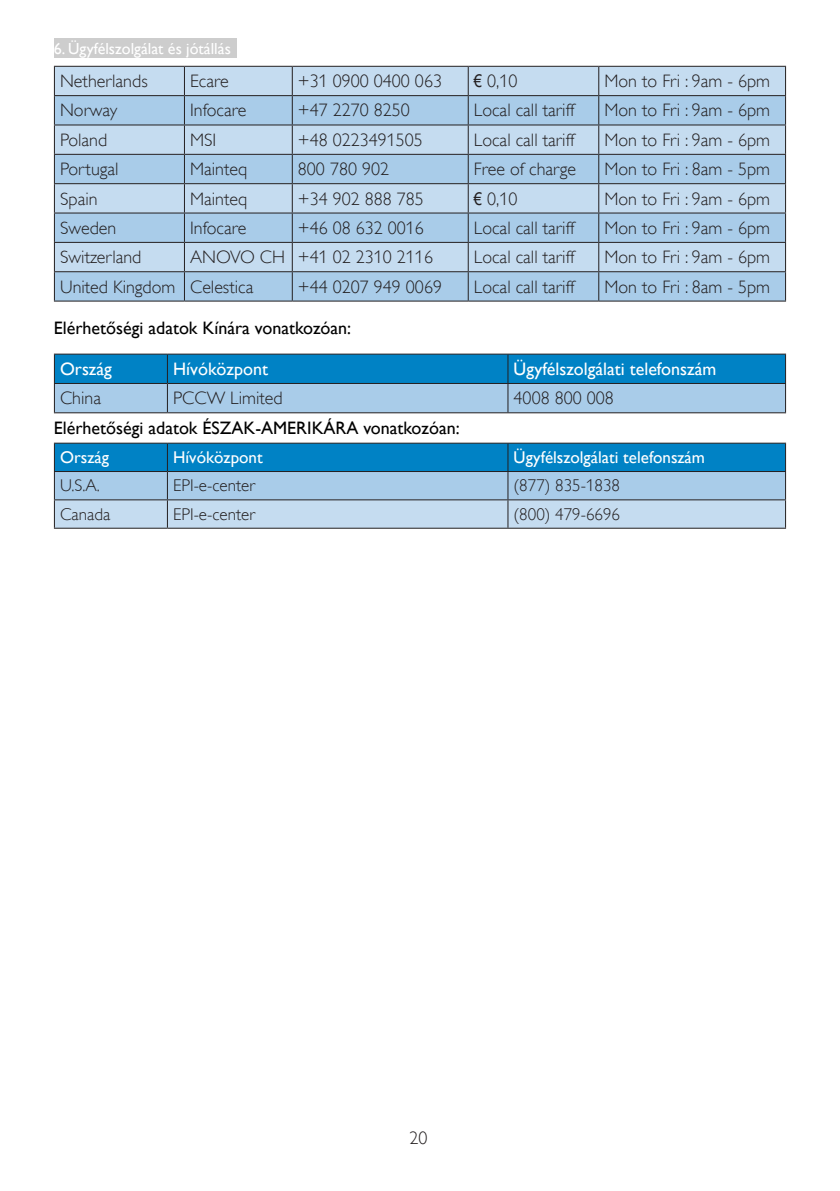
<style>
.page{position:relative;width:840px;height:1191px;background:#fff}
.page>*{position:absolute;margin:0;border:0;box-sizing:border-box;transform-origin:0 0}
.t1{font:18px "Gill Sans Alt One WGL Light";color:#231f20}
.Heading_3{font:18px "Gill Sans Alt One WGL";color:#000}
.t2{font:18px "Gill Sans Alt One WGL";color:#fff}
.t3{font:17px "Gill Sans Alt One WGL Light";color:#231f20}
.t4{font:17px "Gill Sans Alt One WGL";color:#fff}
.t5{font:16px "Gill Sans Alt One WGL";color:#fff}
.s1{font-family:"Arial Narrow"}
</style>
<div class="page">
<div style="left:54px;top:38px;width:182px;height:20px;background:#cdcdcd"></div>
<div style="left:55px;top:67px;width:729px;height:28px;background:#c5dcf0"></div>
<svg style="left:55px;top:96px;width:729px;height:204px;background:#b1cee7"></svg>
<hr style="left:54px;top:66px;width:130px;height:1px;background:#231f20">
<hr style="left:54px;top:95px;width:130px;height:1px;background:#231f20">
<hr style="left:184px;top:66px;width:108px;height:1px;background:#231f20">
<hr style="left:184px;top:95px;width:108px;height:1px;background:#231f20">
<hr style="left:292px;top:66px;width:176px;height:1px;background:#231f20">
<hr style="left:292px;top:95px;width:176px;height:1px;background:#231f20">
<hr style="left:468px;top:66px;width:130px;height:1px;background:#231f20">
<hr style="left:598px;top:66px;width:187px;height:1px;background:#231f20">
<hr style="left:468px;top:95px;width:130px;height:1px;background:#231f20">
<hr style="left:598px;top:95px;width:187px;height:1px;background:#231f20">
<hr style="left:54px;top:124px;width:130px;height:1px;background:#231f20">
<hr style="left:54px;top:154px;width:130px;height:1px;background:#231f20">
<hr style="left:184px;top:124px;width:108px;height:1px;background:#231f20">
<hr style="left:184px;top:154px;width:108px;height:1px;background:#231f20">
<hr style="left:292px;top:124px;width:176px;height:1px;background:#231f20">
<hr style="left:292px;top:154px;width:176px;height:1px;background:#231f20">
<hr style="left:468px;top:124px;width:130px;height:1px;background:#231f20">
<hr style="left:598px;top:124px;width:187px;height:1px;background:#231f20">
<hr style="left:468px;top:154px;width:130px;height:1px;background:#231f20">
<hr style="left:598px;top:154px;width:187px;height:1px;background:#231f20">
<hr style="left:54px;top:183px;width:130px;height:1px;background:#231f20">
<hr style="left:54px;top:212px;width:130px;height:1px;background:#231f20">
<hr style="left:184px;top:183px;width:108px;height:1px;background:#231f20">
<hr style="left:184px;top:212px;width:108px;height:1px;background:#231f20">
<hr style="left:292px;top:183px;width:176px;height:1px;background:#231f20">
<hr style="left:292px;top:212px;width:176px;height:1px;background:#231f20">
<hr style="left:468px;top:183px;width:130px;height:1px;background:#231f20">
<hr style="left:598px;top:183px;width:187px;height:1px;background:#231f20">
<hr style="left:468px;top:212px;width:130px;height:1px;background:#231f20">
<hr style="left:598px;top:212px;width:187px;height:1px;background:#231f20">
<hr style="left:54px;top:242px;width:130px;height:1px;background:#231f20">
<hr style="left:184px;top:242px;width:108px;height:1px;background:#231f20">
<hr style="left:292px;top:242px;width:176px;height:1px;background:#231f20">
<hr style="left:468px;top:242px;width:130px;height:1px;background:#231f20">
<hr style="left:598px;top:242px;width:187px;height:1px;background:#231f20">
<hr style="left:54px;top:271px;width:130px;height:1px;background:#231f20">
<svg style="left:54px;top:67px;width:1px;height:233px"></svg>
<hr style="left:54px;top:300px;width:130px;height:1px;background:#231f20">
<hr style="left:184px;top:271px;width:108px;height:1px;background:#231f20">
<svg style="left:184px;top:67px;width:1px;height:233px"></svg>
<hr style="left:184px;top:300px;width:108px;height:1px;background:#231f20">
<hr style="left:292px;top:271px;width:176px;height:1px;background:#231f20">
<svg style="left:291px;top:67px;width:1px;height:233px"></svg>
<hr style="left:292px;top:300px;width:176px;height:1px;background:#231f20">
<hr style="left:468px;top:271px;width:130px;height:1px;background:#231f20">
<svg style="left:467px;top:67px;width:1px;height:233px"></svg>
<hr style="left:598px;top:271px;width:187px;height:1px;background:#231f20">
<svg style="left:598px;top:67px;width:1px;height:233px"></svg>
<svg style="left:784px;top:67px;width:1px;height:233px"></svg>
<hr style="left:468px;top:300px;width:130px;height:1px;background:#231f20">
<hr style="left:598px;top:300px;width:187px;height:1px;background:#231f20">
<hr style="left:54px;top:353px;width:113px;height:1px;background:#231f20">
<hr style="left:167px;top:353px;width:340px;height:1px;background:#231f20">
<svg style="left:54px;top:354px;width:731px;height:59px;background:#52a1cf"></svg>
<hr style="left:507px;top:353px;width:278px;height:1px;background:#231f20">
<hr style="left:54px;top:528px;width:113px;height:1px;background:#231f20">
<hr style="left:167px;top:528px;width:340px;height:1px;background:#231f20">
<hr style="left:507px;top:528px;width:278px;height:1px;background:#231f20">
<svg style="left:54px;top:443px;width:731px;height:85px;background:#77b3d8"></svg>
<hr style="left:507px;top:443px;width:278px;height:1px;background:#231f20">
<p class="t5" style="left:54px;top:38px;width:178px">6. Ügyfélszolgálat és jótállás</p>
<p class="t1" style="left:60px;top:69px;width:89px">Netherlands</p>
<p class="t1" style="left:190px;top:69px;width:40px">Ecare</p>
<p class="t1" style="left:298px;top:69px;width:145px">+31 0900 0400 063</p>
<p class="t1" style="left:473px;top:69px;width:45px"><span class="s1">€</span> 0,10</p>
<p class="t1" style="left:604px;top:69px;width:167px">Mon to Fri : 9am - 6pm</p>
<p class="t1" style="left:60px;top:99px;width:59px">Norway</p>
<p class="t1" style="left:190px;top:99px;width:58px">Infocare</p>
<p class="t1" style="left:298px;top:99px;width:113px">+47 2270 8250</p>
<p class="t1" style="left:473px;top:99px;width:102px">Local call tariff</p>
<p class="t1" style="left:604px;top:99px;width:167px">Mon to Fri : 9am - 6pm</p>
<p class="t1" style="left:60px;top:128px;width:49px">Poland</p>
<p class="t1" style="left:190px;top:128px;width:28px">MSI</p>
<p class="t1" style="left:298px;top:128px;width:126px">+48 0223491505</p>
<p class="t1" style="left:473px;top:128px;width:102px">Local call tariff</p>
<p class="t1" style="left:604px;top:128px;width:167px">Mon to Fri : 9am - 6pm</p>
<p class="t1" style="left:60px;top:157px;width:60px">Portugal</p>
<p class="t1" style="left:190px;top:157px;width:59px">Mainteq</p>
<p class="t1" style="left:298px;top:157px;width:93px">800 780 902</p>
<p class="t1" style="left:473px;top:157px;width:103px">Free of charge</p>
<p class="t1" style="left:604px;top:157px;width:167px">Mon to Fri : 8am - 5pm</p>
<p class="t1" style="left:60px;top:187px;width:39px">Spain</p>
<p class="t1" style="left:190px;top:187px;width:59px">Mainteq</p>
<p class="t1" style="left:298px;top:187px;width:127px">+34 902 888 785</p>
<p class="t1" style="left:473px;top:187px;width:45px"><span class="s1">€</span> 0,10</p>
<p class="t1" style="left:604px;top:187px;width:167px">Mon to Fri : 9am - 6pm</p>
<p class="t1" style="left:60px;top:216px;width:58px">Sweden</p>
<p class="t1" style="left:190px;top:216px;width:58px">Infocare</p>
<p class="t1" style="left:298px;top:216px;width:127px">+46 08 632 0016</p>
<p class="t1" style="left:473px;top:216px;width:102px">Local call tariff</p>
<p class="t1" style="left:604px;top:216px;width:167px">Mon to Fri : 9am - 6pm</p>
<p class="t1" style="left:60px;top:245px;width:83px">Switzerland</p>
<p class="t1" style="left:190px;top:245px;width:96px">ANOVO CH</p>
<p class="t1" style="left:298px;top:245px;width:136px">+41 02 2310 2116</p>
<p class="t1" style="left:473px;top:245px;width:102px">Local call tariff</p>
<p class="t1" style="left:604px;top:245px;width:167px">Mon to Fri : 9am - 6pm</p>
<p class="t1" style="left:60px;top:275px;width:117px">United Kingdom</p>
<p class="t1" style="left:190px;top:275px;width:65px">Celestica</p>
<p class="t1" style="left:298px;top:275px;width:145px">+44 0207 949 0069</p>
<p class="t1" style="left:473px;top:275px;width:102px">Local call tariff</p>
<p class="t1" style="left:604px;top:275px;width:167px">Mon to Fri : 8am - 5pm</p>
<p class="Heading_3" style="left:54px;top:315px;width:298px">Elérhetőségi adatok Kínára vonatkozóan:</p>
<p class="t2" style="left:60px;top:356px;width:53px">Ország</p>
<p class="t2" style="left:173px;top:356px;width:96px">Hívóközpont</p>
<p class="t2" style="left:513px;top:356px;width:204px">Ügyfélszolgálati telefonszám</p>
<p class="t1" style="left:60px;top:386px;width:42px">China</p>
<p class="t1" style="left:173px;top:386px;width:111px">PCCW Limited</p>
<p class="t1" style="left:513px;top:386px;width:102px">4008 800 008</p>
<p class="Heading_3" style="left:54px;top:416px;width:407px">Elérhetőségi adatok ÉSZAK-AMERIKÁRA vonatkozóan:</p>
<p class="t4" style="left:60px;top:446px;width:50px">Ország</p>
<p class="t4" style="left:173px;top:446px;width:91px">Hívóközpont</p>
<p class="t4" style="left:513px;top:446px;width:193px">Ügyfélszolgálati telefonszám</p>
<p class="t3" style="left:60px;top:474px;width:41px">U.S.A.</p>
<p class="t3" style="left:173px;top:474px;width:83px">EPI-e-center</p>
<p class="t3" style="left:513px;top:474px;width:108px">(877) 835-1838</p>
<p class="t3" style="left:60px;top:503px;width:52px">Canada</p>
<p class="t3" style="left:173px;top:503px;width:83px">EPI-e-center</p>
<p class="t3" style="left:513px;top:503px;width:108px">(800) 479-6696</p>
<p class="t1" style="left:409px;top:1126px;width:19px">20</p>
</div>
